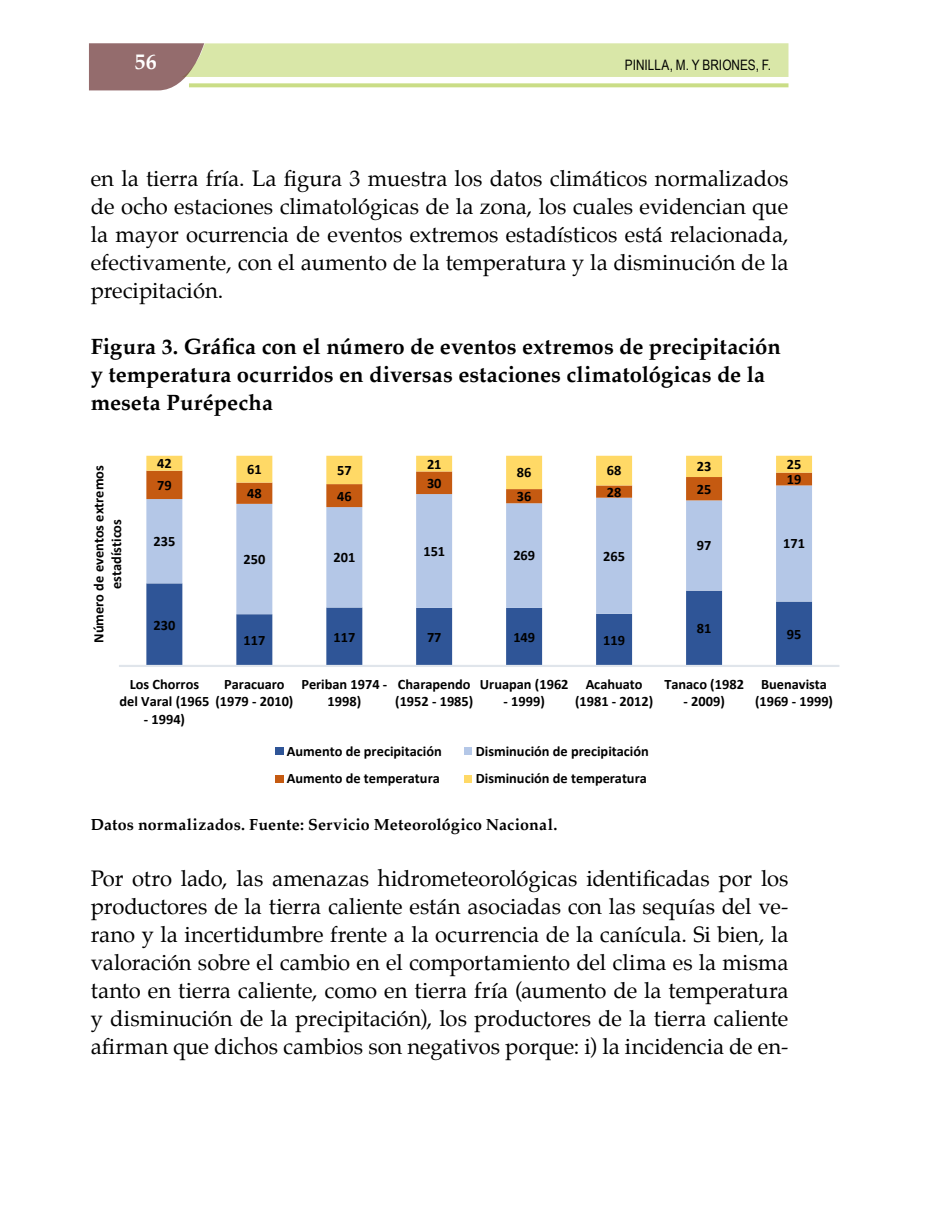
<style>
.page{position:relative;width:936px;height:1219px;background:#fff}
.page>*{position:absolute;margin:0;border:0;box-sizing:border-box;transform-origin:0 0}
.t1{font:22px/28px "Palatino";color:#000;text-align:justify}
.t2{font:700 22px/28px "Palatino";letter-spacing:.005em;color:#000}
.t3{font:700 22px "Palatino";color:#fff}
.t4{font:700 16px "Palatino";letter-spacing:.015em;color:#000}
.t5{font:700 14.4px/17.6px "Calibri";color:#000;text-align:center}
.t6{font:14.4px "Arial Narrow";letter-spacing:.005em;color:#000}
</style>
<div class="page">
<svg style="left:89px;top:43px;width:699px;height:47px"></svg>
<svg style="left:189px;top:83px;width:599px;height:4px;background:#cee090"></svg>
<svg style="left:146px;top:614px;width:666px;height:51px"></svg>
<svg style="left:146px;top:507px;width:666px;height:107px"></svg>
<svg style="left:146px;top:456px;width:666px;height:51px"></svg>
<div style="left:119px;top:665px;width:720px;height:2px;border:1px solid #e0e5eb"></div>
<div style="left:275px;top:748px;width:8px;height:7px;background:#2f5597"></div>
<div style="left:464px;top:748px;width:8px;height:7px;background:#b4c7e7"></div>
<div style="left:275px;top:775px;width:8px;height:7px;background:#c55a11"></div>
<div style="left:464px;top:775px;width:8px;height:7px;background:#ffd966"></div>
<p class="t3" style="left:135px;top:43px;width:23px">56</p>
<p class="t6" style="left:625px;top:54px;width:147px">PINILLA, M. Y BRIONES, F.</p>
<p class="t1" style="left:91px;top:164px;width:699px">en la tierra fría. La figura 3 muestra los datos climáticos normalizados de ocho estaciones climatológicas de la zona, los cuales evidencian que la mayor ocurrencia de eventos extremos estadísticos está relacionada, efectivamente, con el aumento de la temperatura y la disminución de la precipitación.</p>
<p class="t2" style="left:91px;top:332px;width:691px">Figura 3. Gráfica con el número de eventos extremos de precipitación y temperatura ocurridos en diversas estaciones climatológicas de la meseta Purépecha</p>
<p class="t5" style="left:89px;top:643px;width:179px;rotate:-90deg">Número de eventos extremos estadísticos</p>
<p class="t5" style="left:157px;top:454px;width:16px">42</p>
<p class="t5" style="left:157px;top:476px;width:16px">79</p>
<p class="t5" style="left:153px;top:532px;width:23px">235</p>
<p class="t5" style="left:153px;top:615px;width:23px">230</p>
<p class="t5" style="left:247px;top:460px;width:16px">61</p>
<p class="t5" style="left:337px;top:461px;width:16px">57</p>
<p class="t5" style="left:247px;top:484px;width:16px">48</p>
<p class="t5" style="left:337px;top:486px;width:16px">46</p>
<p class="t5" style="left:243px;top:550px;width:23px">250</p>
<p class="t5" style="left:333px;top:548px;width:23px">201</p>
<p class="t5" style="left:427px;top:454px;width:16px">21</p>
<p class="t5" style="left:427px;top:473px;width:16px">30</p>
<p class="t5" style="left:517px;top:463px;width:16px">86</p>
<p class="t5" style="left:607px;top:461px;width:16px">68</p>
<p class="t5" style="left:696px;top:457px;width:16px">23</p>
<p class="t5" style="left:786px;top:455px;width:16px">25</p>
<p class="t5" style="left:786px;top:470px;width:16px">19</p>
<p class="t5" style="left:517px;top:487px;width:16px">36</p>
<p class="t5" style="left:607px;top:482px;width:16px">28</p>
<p class="t5" style="left:696px;top:479px;width:16px">25</p>
<p class="t5" style="left:423px;top:542px;width:23px">151</p>
<p class="t5" style="left:513px;top:546px;width:23px">269</p>
<p class="t5" style="left:603px;top:546px;width:23px">265</p>
<p class="t5" style="left:696px;top:536px;width:16px">97</p>
<p class="t5" style="left:783px;top:534px;width:23px">171</p>
<p class="t5" style="left:243px;top:631px;width:23px">117</p>
<p class="t5" style="left:333px;top:627px;width:23px">117</p>
<p class="t5" style="left:427px;top:628px;width:16px">77</p>
<p class="t5" style="left:513px;top:628px;width:23px">149</p>
<p class="t5" style="left:603px;top:631px;width:23px">119</p>
<p class="t5" style="left:696px;top:619px;width:16px">81</p>
<p class="t5" style="left:786px;top:624px;width:16px">95</p>
<p class="t5" style="left:224px;top:674px;width:62px">Paracuaro</p>
<p class="t5" style="left:301px;top:674px;width:87px">Periban 1974 -<br>1998)</p>
<p class="t5" style="left:395px;top:674px;width:80px;text-align:left">Charapendo (1952 - 1985)</p>
<p class="t5" style="left:480px;top:674px;width:90px">Uruapan (1962</p>
<p class="t5" style="left:575px;top:674px;width:80px">Acahuato (1981 - 2012)</p>
<p class="t5" style="left:664px;top:674px;width:81px">Tanaco (1982</p>
<p class="t5" style="left:119px;top:674px;width:175px;text-align:left;text-indent:10px">Los Chorros<br>del Varal (1965 (1979 - 2010)</p>
<p class="t5" style="left:144px;top:710px;width:43px">- 1994)</p>
<p class="t5" style="left:503px;top:692px;width:43px">- 1999)</p>
<p class="t5" style="left:683px;top:692px;width:43px">- 2009)</p>
<p class="t5" style="left:287px;top:741px;width:156px">Aumento de precipitación</p>
<p class="t5" style="left:475px;top:741px;width:175px">Disminución de precipitación</p>
<p class="t5" style="left:287px;top:768px;width:154px">Aumento de temperatura</p>
<p class="t5" style="left:475px;top:768px;width:173px">Disminución de temperatura</p>
<p class="t5" style="left:755px;top:674px;width:80px">Buenavista (1969 - 1999)</p>
<p class="t4" style="left:91px;top:811px;width:468px">Datos normalizados. Fuente: Servicio Meteorológico Nacional.</p>
<p class="t1" style="left:91px;top:864px;width:699px">Por otro lado, las amenazas hidrometeorológicas identificadas por los productores de la tierra caliente están asociadas con las sequías del ve&shy;rano y la incertidumbre frente a la ocurrencia de la canícula. Si bien, la valoración sobre el cambio en el comportamiento del clima es la misma tanto en tierra caliente, como en tierra fría (aumento de la temperatura y disminución de la precipitación), los productores de la tierra caliente afirman que dichos cambios son negativos porque: i) la incidencia de en-</p>
</div>
